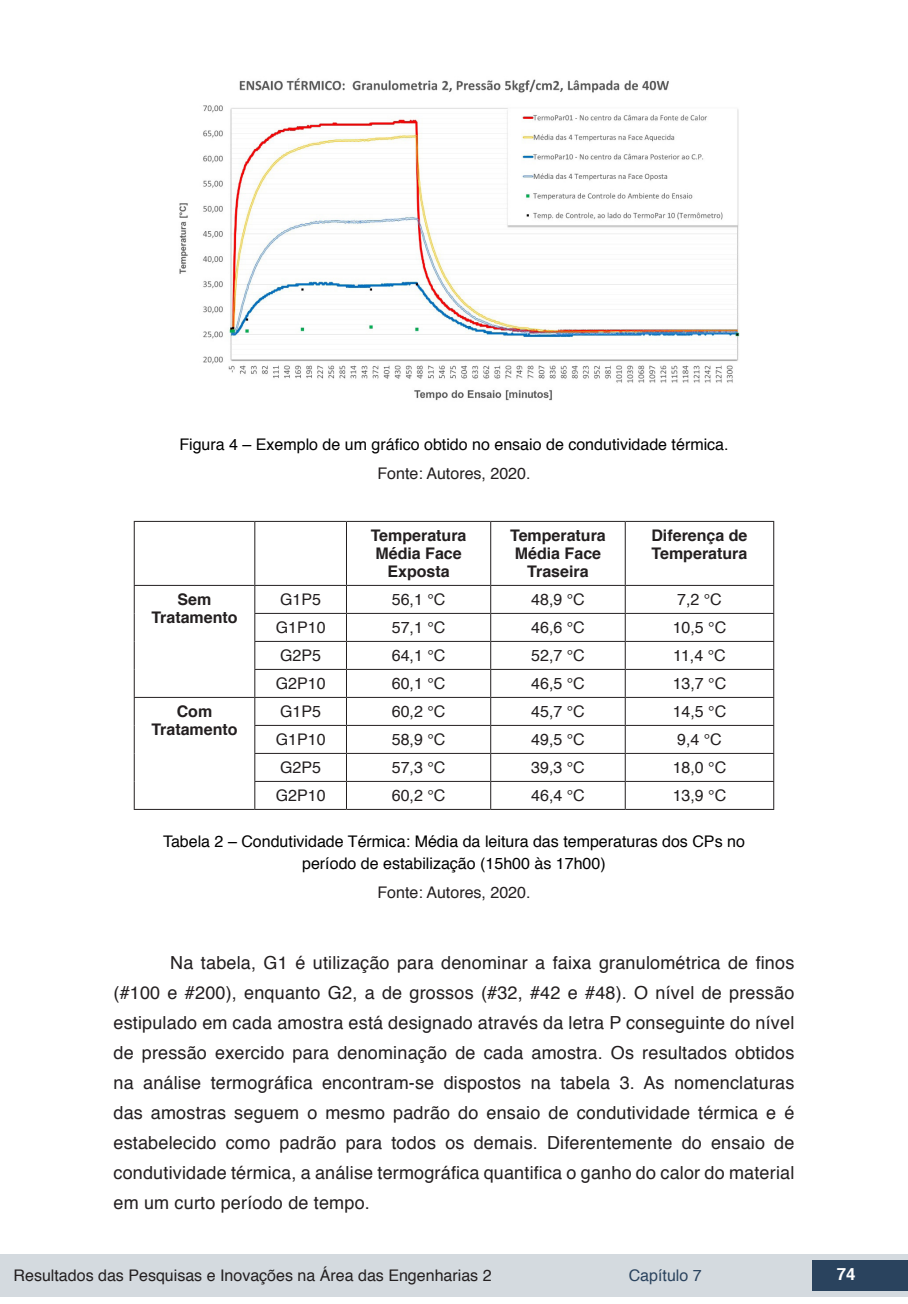
<style>
.page{position:relative;width:908px;height:1304px;background:#fff}
.page>*{position:absolute;margin:0;border:0;box-sizing:border-box;transform-origin:0 0}
.txt{font:18px/30px "Helvetica";letter-spacing:.01em;color:#231f20;text-align:justify}
.t1{font:700 16.8px "Helvetica";color:#fff}
.tab_txt_centro{font:16px "Helvetica";color:#231f20}
.info_tab_graf_imag{font:16px/22px "Helvetica";color:#000;text-align:center}
.tab_txt_centro-2{font:700 16px/18px "Helvetica";color:#231f20;text-align:center}
.fonte_tab_gra_imag{font:16px "Helvetica";color:#231f20}
.t2{font:16px "Helvetica";color:#2a435e}
</style>
<div class="page">
<div style="left:0;top:1254px;width:906px;height:43px;background:#d4dadf"></div>
<div style="left:812px;top:1261px;width:95px;height:30px;background:#2a435e"></div>
<img style="left:179px;top:78px;width:560px;height:323px">
<hr style="left:134px;top:521px;width:121px;height:1px;background:#231f20">
<hr style="left:134px;top:522px;width:1px;height:63px;background:#231f20">
<hr style="left:255px;top:521px;width:91px;height:1px;background:#231f20">
<hr style="left:254px;top:522px;width:1px;height:63px;background:#231f20">
<hr style="left:346px;top:521px;width:144px;height:1px;background:#231f20">
<hr style="left:346px;top:522px;width:1px;height:63px;background:#231f20">
<hr style="left:490px;top:521px;width:135px;height:1px;background:#231f20">
<hr style="left:490px;top:522px;width:1px;height:63px;background:#231f20">
<hr style="left:625px;top:521px;width:148px;height:1px;background:#231f20">
<hr style="left:624px;top:522px;width:1px;height:63px;background:#231f20">
<hr style="left:772px;top:522px;width:1px;height:63px;background:#231f20">
<hr style="left:134px;top:585px;width:121px;height:1px;background:#231f20">
<hr style="left:255px;top:585px;width:91px;height:1px;background:#231f20">
<hr style="left:346px;top:585px;width:144px;height:1px;background:#231f20">
<hr style="left:490px;top:585px;width:135px;height:1px;background:#231f20">
<hr style="left:625px;top:585px;width:148px;height:1px;background:#231f20">
<hr style="left:254px;top:613px;width:92px;height:1px;background:#231f20">
<hr style="left:346px;top:613px;width:144px;height:1px;background:#231f20">
<hr style="left:490px;top:613px;width:135px;height:1px;background:#231f20">
<hr style="left:625px;top:613px;width:148px;height:1px;background:#231f20">
<hr style="left:254px;top:641px;width:92px;height:1px;background:#231f20">
<hr style="left:346px;top:641px;width:144px;height:1px;background:#231f20">
<hr style="left:490px;top:641px;width:135px;height:1px;background:#231f20">
<hr style="left:625px;top:641px;width:148px;height:1px;background:#231f20">
<hr style="left:254px;top:669px;width:92px;height:1px;background:#231f20">
<hr style="left:346px;top:669px;width:144px;height:1px;background:#231f20">
<hr style="left:490px;top:669px;width:135px;height:1px;background:#231f20">
<hr style="left:625px;top:669px;width:148px;height:1px;background:#231f20">
<hr style="left:134px;top:697px;width:121px;height:1px;background:#231f20">
<svg style="left:134px;top:586px;width:1px;height:223px"></svg>
<hr style="left:134px;top:809px;width:121px;height:1px;background:#231f20">
<hr style="left:255px;top:697px;width:91px;height:1px;background:#231f20">
<hr style="left:346px;top:697px;width:144px;height:1px;background:#231f20">
<hr style="left:490px;top:697px;width:135px;height:1px;background:#231f20">
<hr style="left:625px;top:697px;width:148px;height:1px;background:#231f20">
<hr style="left:254px;top:725px;width:92px;height:1px;background:#231f20">
<hr style="left:346px;top:725px;width:144px;height:1px;background:#231f20">
<hr style="left:490px;top:725px;width:135px;height:1px;background:#231f20">
<hr style="left:625px;top:725px;width:148px;height:1px;background:#231f20">
<hr style="left:254px;top:753px;width:92px;height:1px;background:#231f20">
<hr style="left:346px;top:753px;width:144px;height:1px;background:#231f20">
<hr style="left:490px;top:753px;width:135px;height:1px;background:#231f20">
<hr style="left:625px;top:753px;width:148px;height:1px;background:#231f20">
<hr style="left:254px;top:781px;width:92px;height:1px;background:#231f20">
<svg style="left:254px;top:586px;width:1px;height:223px"></svg>
<hr style="left:346px;top:781px;width:144px;height:1px;background:#231f20">
<svg style="left:346px;top:586px;width:1px;height:223px"></svg>
<hr style="left:490px;top:781px;width:135px;height:1px;background:#231f20">
<svg style="left:490px;top:586px;width:1px;height:223px"></svg>
<hr style="left:625px;top:781px;width:148px;height:1px;background:#231f20">
<svg style="left:624px;top:586px;width:1px;height:223px"></svg>
<svg style="left:772px;top:612px;width:1px;height:197px"></svg>
<hr style="left:255px;top:809px;width:91px;height:1px;background:#231f20">
<hr style="left:346px;top:809px;width:144px;height:1px;background:#231f20">
<hr style="left:490px;top:809px;width:135px;height:1px;background:#231f20">
<hr style="left:625px;top:809px;width:148px;height:1px;background:#231f20">
<p class="info_tab_graf_imag" style="left:179px;top:433px;width:550px">Figura 4 – Exemplo de um gráfico obtido no ensaio de condutividade térmica.</p>
<p class="fonte_tab_gra_imag" style="left:377px;top:461px;width:154px">Fonte: Autores, 2020.</p>
<p class="tab_txt_centro-2" style="left:370px;top:527px;width:97px">Temperatura<br>Média Face<br>Exposta</p>
<p class="tab_txt_centro-2" style="left:510px;top:527px;width:97px">Temperatura<br>Média Face<br>Traseira</p>
<p class="tab_txt_centro-2" style="left:651px;top:527px;width:98px;text-align:left">Diferença de<br>Temperatura</p>
<p class="tab_txt_centro-2" style="left:151px;top:591px;width:88px">Sem<br>Tratamento</p>
<p class="tab_txt_centro" style="left:280px;top:587px;width:42px">G1P5</p>
<p class="tab_txt_centro" style="left:391px;top:587px;width:55px">56,1 °C</p>
<p class="tab_txt_centro" style="left:531px;top:587px;width:55px">48,9 °C</p>
<p class="tab_txt_centro" style="left:676px;top:587px;width:46px">7,2 °C</p>
<p class="tab_txt_centro" style="left:275px;top:615px;width:51px">G1P10</p>
<p class="tab_txt_centro" style="left:391px;top:615px;width:55px">57,1 °C</p>
<p class="tab_txt_centro" style="left:531px;top:615px;width:55px">46,6 °C</p>
<p class="tab_txt_centro" style="left:672px;top:615px;width:55px">10,5 °C</p>
<p class="tab_txt_centro" style="left:280px;top:643px;width:42px">G2P5</p>
<p class="tab_txt_centro" style="left:391px;top:643px;width:55px">64,1 °C</p>
<p class="tab_txt_centro" style="left:531px;top:643px;width:55px">52,7 °C</p>
<p class="tab_txt_centro" style="left:673px;top:643px;width:54px">11,4 °C</p>
<p class="tab_txt_centro" style="left:275px;top:671px;width:51px">G2P10</p>
<p class="tab_txt_centro" style="left:391px;top:671px;width:55px">60,1 °C</p>
<p class="tab_txt_centro" style="left:531px;top:671px;width:55px">46,5 °C</p>
<p class="tab_txt_centro" style="left:672px;top:671px;width:55px">13,7 °C</p>
<p class="tab_txt_centro-2" style="left:151px;top:703px;width:88px">Com<br>Tratamento</p>
<p class="tab_txt_centro" style="left:280px;top:699px;width:42px">G1P5</p>
<p class="tab_txt_centro" style="left:391px;top:699px;width:55px">60,2 °C</p>
<p class="tab_txt_centro" style="left:531px;top:699px;width:55px">45,7 °C</p>
<p class="tab_txt_centro" style="left:672px;top:699px;width:55px">14,5 °C</p>
<p class="tab_txt_centro" style="left:275px;top:727px;width:51px">G1P10</p>
<p class="tab_txt_centro" style="left:391px;top:727px;width:55px">58,9 °C</p>
<p class="tab_txt_centro" style="left:531px;top:727px;width:55px">49,5 °C</p>
<p class="tab_txt_centro" style="left:676px;top:727px;width:46px">9,4 °C</p>
<p class="tab_txt_centro" style="left:280px;top:755px;width:42px">G2P5</p>
<p class="tab_txt_centro" style="left:391px;top:755px;width:55px">57,3 °C</p>
<p class="tab_txt_centro" style="left:531px;top:755px;width:55px">39,3 °C</p>
<p class="tab_txt_centro" style="left:672px;top:755px;width:55px">18,0 °C</p>
<p class="tab_txt_centro" style="left:275px;top:783px;width:51px">G2P10</p>
<p class="tab_txt_centro" style="left:391px;top:783px;width:55px">60,2 °C</p>
<p class="tab_txt_centro" style="left:531px;top:783px;width:55px">46,4 °C</p>
<p class="tab_txt_centro" style="left:672px;top:783px;width:55px">13,9 °C</p>
<p class="info_tab_graf_imag" style="left:163px;top:830px;width:583px">Tabela 2 – Condutividade Térmica: Média da leitura das temperaturas dos CPs no período de estabilização (15h00 às 17h00)</p>
<p class="fonte_tab_gra_imag" style="left:377px;top:880px;width:154px">Fonte: Autores, 2020.</p>
<p class="txt" style="left:113px;top:948px;width:682px;text-indent:57px">Na tabela, G1 é utilização para denominar a faixa granulométrica de finos (#100 e #200), enquanto G2, a de grossos (#32, #42 e #48). O nível de pressão estipulado em cada amostra está designado através da letra P conseguinte do nível de pressão exercido para denominação de cada amostra. Os resultados obtidos na análise termográfica encontram-se dispostos na tabela 3. As nomenclaturas das amostras seguem o mesmo padrão do ensaio de condutividade térmica e é estabelecido como padrão para todos os demais. Diferentemente do ensaio de condutividade térmica, a análise termográfica quantifica o ganho do calor do material em um curto período de tempo.</p>
<p class="fonte_tab_gra_imag" style="left:14px;top:1263px;width:479px">Resultados das Pesquisas e Inovações na Área das Engenharias 2</p>
<p class="t2" style="left:628px;top:1263px;width:74px">Capítulo 7</p>
<p class="t1" style="left:836px;top:1261px;width:20px">74</p>
</div>
